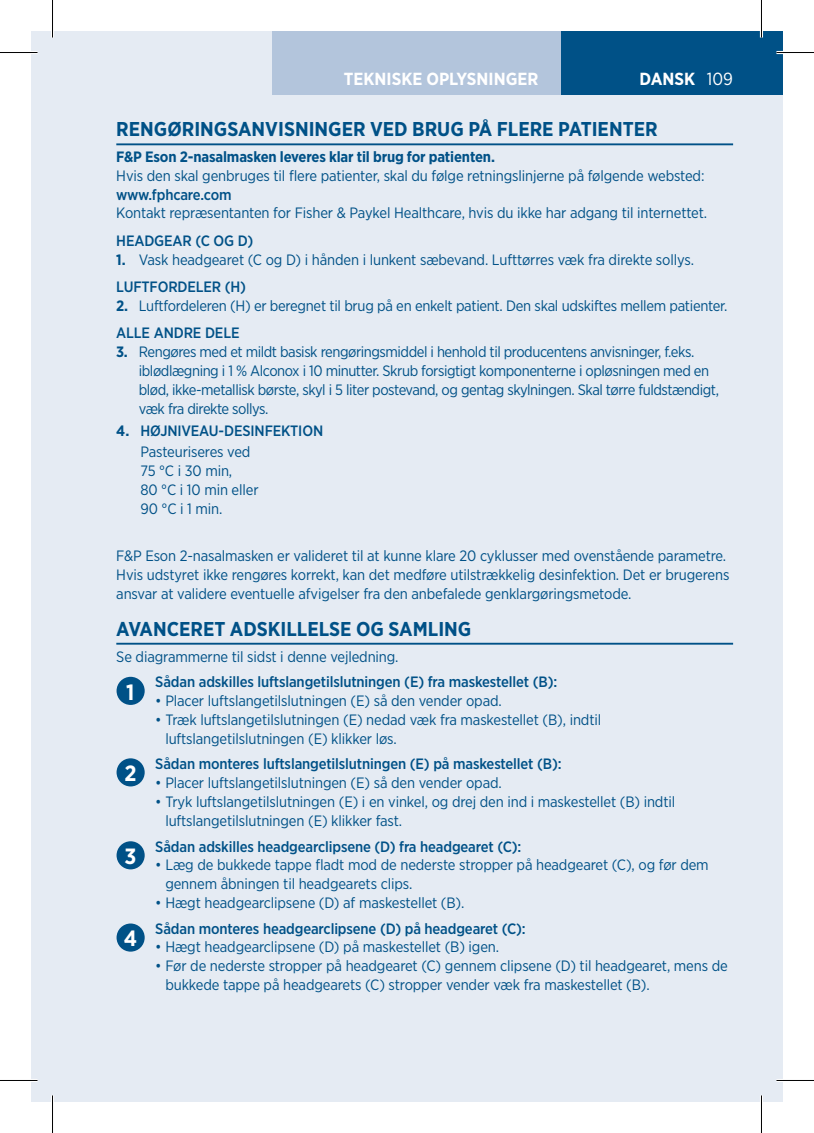
<style>
.page{position:relative;width:814px;height:1133px;background:#fff}
.page>*{position:absolute;margin:0;border:0;box-sizing:border-box;transform-origin:0 0}
.t1{font:700 22px "Gotham Narrow";color:#fff}
.t2{font:700 20px "Gotham Narrow";color:#005187}
.t3{font:700 17.5px "Gotham Narrow";color:#fff}
.t4{font:15px/18.8px "Gotham Narrow";letter-spacing:-.01em;color:#005187}
.t5{font:500 15px/21.8px "Gotham Narrow";letter-spacing:-.01em;color:#005187}
.t6{font:15px/18.8px "Gotham Narrow";letter-spacing:-.03em;color:#005187}
.t7{font:700 15px "Gotham Narrow";letter-spacing:-.01em;color:#005187}
.s1{font-weight:400}
.s2{font-weight:700}
.s3{font-weight:500}
</style>
<div class="page">
<div style="left:31px;top:31px;width:21px;height:1070px;background:#e5ebf3"></div>
<div style="left:52px;top:31px;width:730px;height:1070px;background:#e5ebf3"></div>
<div style="left:561px;top:31px;width:221px;height:64px;background:#005187"></div>
<div style="left:272px;top:31px;width:289px;height:64px;background:#b3c5dc"></div>
<hr style="left:116px;top:143px;width:617px;height:2px;background:#005187">
<hr style="left:116px;top:643px;width:617px;height:1px;background:#005187">
<div style="left:117px;top:677px;width:28px;height:28px;background:#005187;border-radius:50%"></div>
<div style="left:117px;top:758px;width:28px;height:28px;background:#005187;border-radius:50%"></div>
<div style="left:117px;top:841px;width:28px;height:28px;background:#005187;border-radius:50%"></div>
<div style="left:117px;top:923px;width:28px;height:28px;background:#005187;border-radius:50%"></div>
<hr style="left:0;top:51px;width:38px;height:3px;background:#fff">
<hr style="left:776px;top:51px;width:38px;height:3px;background:#fff">
<hr style="left:0;top:1078px;width:38px;height:4px;background:#fff">
<hr style="left:776px;top:1078px;width:38px;height:4px;background:#fff">
<hr style="left:51px;top:0;width:3px;height:38px;background:#fff">
<hr style="left:51px;top:1095px;width:3px;height:38px;background:#fff">
<hr style="left:760px;top:0;width:3px;height:38px;background:#fff">
<hr style="left:760px;top:1095px;width:3px;height:38px;background:#fff">
<hr style="left:0;top:52px;width:38px;height:1px;background:#000">
<hr style="left:776px;top:52px;width:38px;height:1px;background:#000">
<hr style="left:0;top:1080px;width:38px;height:1px;background:#000">
<hr style="left:776px;top:1080px;width:38px;height:1px;background:#000">
<hr style="left:52px;top:0;width:1px;height:38px;background:#000">
<hr style="left:52px;top:1095px;width:1px;height:38px;background:#000">
<hr style="left:761px;top:0;width:1px;height:38px;background:#000">
<hr style="left:761px;top:1095px;width:1px;height:38px;background:#000">
<p class="t3" style="left:344px;top:67px;width:196px">TEKNISKE OPLYSNINGER</p>
<p class="t3" style="left:639px;top:67px;width:95px">DANSK <span class="s1">109</span></p>
<h2 class="t2" style="left:116px;top:116px;width:543px">RENGØRINGSANVISNINGER VED BRUG PÅ FLERE PATIENTER</h2>
<p class="t7" style="left:116px;top:147px;width:380px">F&amp;P Eson 2-nasalmasken leveres klar til brug for patienten.</p>
<p class="t4" style="left:116px;top:166px;width:589px">Hvis den skal genbruges til flere patienter, skal du følge retningslinjerne på følgende websted:</p>
<p class="t5" style="left:116px;top:183px;width:117px">www.fphcare.com</p>
<p class="t4" style="left:116px;top:203px;width:592px">Kontakt repræsentanten for Fisher &amp; Paykel Healthcare, hvis du ikke har adgang til internettet.</p>
<p class="t5" style="left:116px;top:230px;width:138px">HEADGEAR (C OG D)</p>
<p class="t4" style="left:116px;top:245px;width:579px;line-height:27.5px"><span class="s2">1.</span> Vask headgearet (C og D) i hånden i lunkent sæbevand. Lufttørres væk fra direkte sollys.<br><span class="s3">LUFTFORDELER (H)</span></p>
<p class="t4" style="left:116px;top:292px;width:612px;line-height:27.5px"><span class="s2">2.</span> Luftfordeleren (H) er beregnet til brug på en enkelt patient. Den skal udskiftes mellem patienter.<br><span class="s3">ALLE ANDRE DELE</span></p>
<p class="t6" style="left:139px;top:342px;width:581px;text-indent:-22px"><span class="s2">3.</span> Rengøres med et mildt basisk rengøringsmiddel i henhold til producentens anvisninger, f.eks. iblødlægning i 1 % Alconox i 10 minutter. Skrub forsigtigt komponenterne i opløsningen med en blød, ikke-metallisk børste, skyl i 5 liter postevand, og gentag skylningen. Skal tørre fuldstændigt, væk fra direkte sollys.</p>
<p class="t5" style="left:140px;top:419px;width:184px;text-indent:-24px"><span class="s2">4.</span> HØJNIVEAU-DESINFEKTION<br><span class="s1">Pasteuriseres ved</span></p>
<p class="t4" style="left:140px;top:461px;width:120px">75 °C i 30 min,<br>80 °C i 10 min eller<br>90 °C i 1 min.</p>
<p class="t4" style="left:116px;top:546px;width:614px">F&amp;P Eson 2-nasalmasken er valideret til at kunne klare 20 cyklusser med ovenstående parametre.<br>Hvis udstyret ikke rengøres korrekt, kan det medføre utilstrækkelig desinfektion. Det er brugerens ansvar at validere eventuelle afvigelser fra den anbefalede genklargøringsmetode.</p>
<h2 class="t2" style="left:116px;top:616px;width:356px">AVANCERET ADSKILLELSE OG SAMLING</h2>
<p class="t4" style="left:116px;top:646px;width:284px">Se diagrammerne til sidst i denne vejledning.</p>
<p class="t5" style="left:155px;top:671px;width:403px">Sådan adskilles luftslangetilslutningen (E) fra maskestellet (B):</p>
<p class="t4" style="left:155px;top:691px;width:348px">• Placer luftslangetilslutningen (E) så den vender opad.</p>
<p class="t4" style="left:165px;top:710px;width:437px;text-indent:-10px">• Træk luftslangetilslutningen (E) nedad væk fra maskestellet (B), indtil luftslangetilslutningen (E) klikker løs.</p>
<p class="t5" style="left:155px;top:753px;width:408px">Sådan monteres luftslangetilslutningen (E) på maskestellet (B):</p>
<p class="t4" style="left:155px;top:773px;width:348px">• Placer luftslangetilslutningen (E) så den vender opad.</p>
<p class="t4" style="left:165px;top:792px;width:511px;text-indent:-10px">• Tryk luftslangetilslutningen (E) i en vinkel, og drej den ind i maskestellet (B) indtil luftslangetilslutningen (E) klikker fast.</p>
<p class="t5" style="left:155px;top:835px;width:367px">Sådan adskilles headgearclipsene (D) fra headgearet (C):</p>
<p class="t4" style="left:165px;top:855px;width:545px;text-indent:-10px">• Læg de bukkede tappe fladt mod de nederste stropper på headgearet (C), og før dem gennem åbningen til headgearets clips.</p>
<p class="t4" style="left:155px;top:893px;width:311px">• Hægt headgearclipsene (D) af maskestellet (B).</p>
<p class="t5" style="left:155px;top:917px;width:372px">Sådan monteres headgearclipsene (D) på headgearet (C):</p>
<p class="t4" style="left:155px;top:937px;width:345px">• Hægt headgearclipsene (D) på maskestellet (B) igen.</p>
<p class="t4" style="left:165px;top:956px;width:564px;text-indent:-10px">• Før de nederste stropper på headgearet (C) gennem clipsene (D) til headgearet, mens de bukkede tappe på headgearets (C) stropper vender væk fra maskestellet (B).</p>
<h1 class="t1" style="left:126px;top:678px;width:10px">1</h1>
<h1 class="t1" style="left:124px;top:759px;width:14px">2</h1>
<h1 class="t1" style="left:124px;top:842px;width:13px">3</h1>
<h1 class="t1" style="left:124px;top:924px;width:15px">4</h1>
</div>
